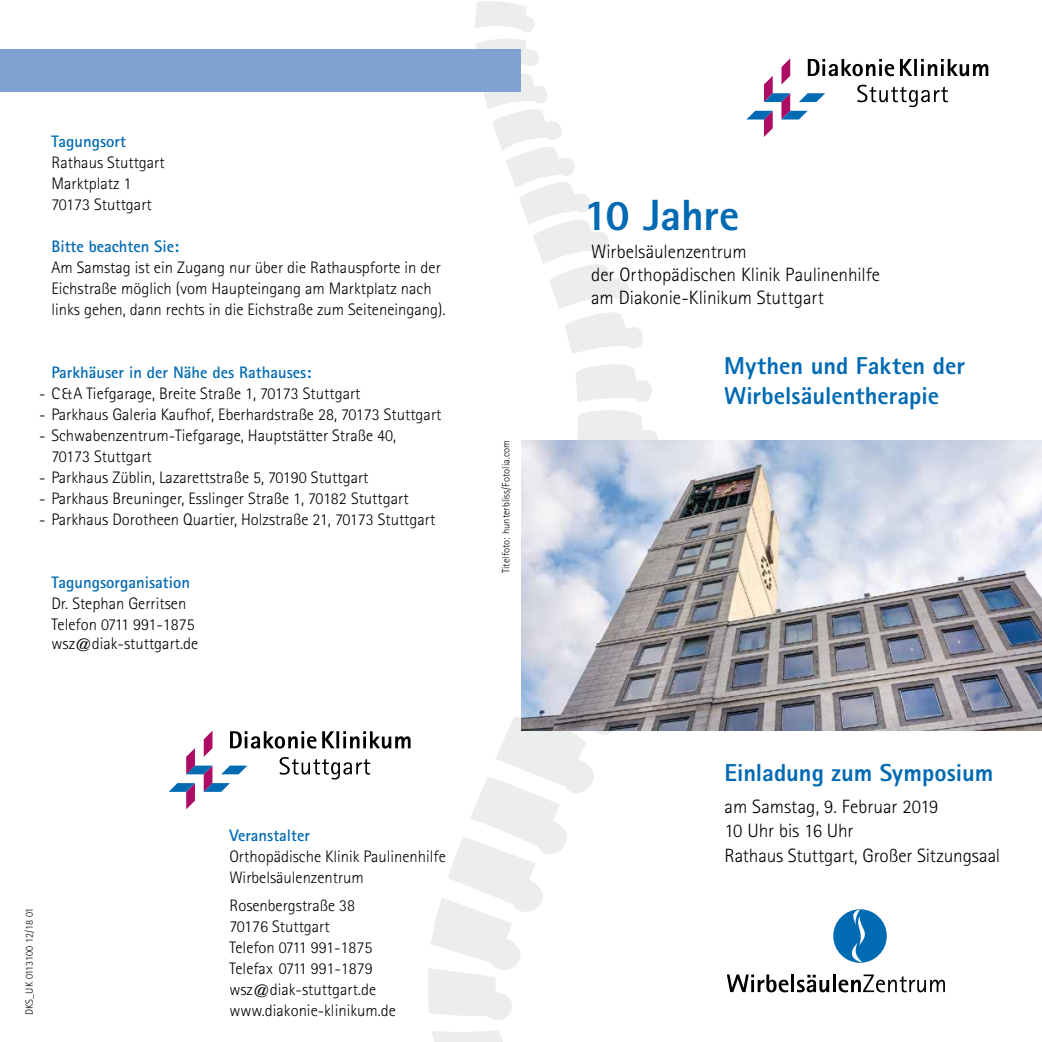
<style>
.page{position:relative;width:1042px;height:1042px;background:#fff}
.page>*{position:absolute;margin:0;border:0;box-sizing:border-box;transform-origin:0 0}
.t1{font:800 43.75px "Rotis Sans Serif";letter-spacing:-.005em;color:#006ab3}
.t2{font:800 24.5px/29.8px "Rotis Sans Serif";color:#006ab3}
.t3{font:300 19.25px/24.5px "Rotis Sans Serif";letter-spacing:-.005em;color:#000}
.t4{font:300 16.62px/21px "Rotis Sans Serif";color:#000}
.t5{font:700 16.62px "Rotis Sans Serif";color:#006ab3}
.t6{font:300 10.5px "Rotis Sans Serif";letter-spacing:.005em;color:#000}
</style>
<div class="page">
<svg style="left:576px;top:364px;width:76px;height:38px"></svg>
<svg style="left:474px;top:1px;width:169px;height:353px"></svg>
<svg style="left:428px;top:410px;width:231px;height:610px"></svg>
<svg style="left:432px;top:1030px;width:71px;height:12px"></svg>
<svg style="left:746px;top:58px;width:242px;height:79px"></svg>
<svg style="left:727px;top:974px;width:61px;height:18px"></svg>
<hr style="left:791px;top:974px;width:3px;height:18px;background:#000">
<svg style="left:797px;top:974px;width:148px;height:18px"></svg>
<div style="left:833px;top:909px;width:54px;height:54px;background:#006ab3;border-radius:50%"></div>
<svg style="left:851px;top:909px;width:14px;height:53px"></svg>
<img style="left:521px;top:440px;width:521px;height:290px">
<svg style="left:169px;top:730px;width:241px;height:79px"></svg>
<div style="left:0;top:50px;width:521px;height:42px;background:#7ea2d1"></div>
<p class="t5" style="left:51px;top:131px;width:76px">Tagungsort</p>
<p class="t4" style="left:51px;top:152px;width:115px">Rathaus Stuttgart<br>Marktplatz 1<br>70173 Stuttgart</p>
<p class="t5" style="left:51px;top:236px;width:129px">Bitte beachten Sie:</p>
<p class="t4" style="left:51px;top:257px;width:395px">Am Samstag ist ein Zugang nur über die Rathauspforte in der<br>Eichstraße möglich (vom Haupteingang am Marktplatz nach links gehen, dann rechts in die Eichstraße zum Seiteneingang).</p>
<p class="t5" style="left:51px;top:362px;width:261px">Parkhäuser in der Nähe des Rathauses:</p>
<p class="t4" style="left:39px;top:383px;width:323px">- C&amp;A Tiefgarage, Breite Straße 1, 70173 Stuttgart</p>
<p class="t4" style="left:39px;top:404px;width:404px">- Parkhaus Galeria Kaufhof, Eberhardstraße 28, 70173 Stuttgart</p>
<p class="t4" style="left:51px;top:425px;width:346px;text-indent:-12px">- Schwabenzentrum-Tiefgarage, Hauptstätter Straße 40,<br>70173 Stuttgart</p>
<p class="t4" style="left:39px;top:467px;width:331px">- Parkhaus Züblin, Lazarettstraße 5, 70190 Stuttgart</p>
<p class="t4" style="left:39px;top:488px;width:371px">- Parkhaus Breuninger, Esslinger Straße 1, 70182 Stuttgart</p>
<p class="t4" style="left:39px;top:509px;width:398px">- Parkhaus Dorotheen Quartier, Holzstraße 21, 70173 Stuttgart</p>
<p class="t5" style="left:51px;top:572px;width:140px">Tagungsorganisation</p>
<p class="t4" style="left:51px;top:593px;width:145px">Dr. Stephan Gerritsen<br>Telefon 0711 991-1875</p>
<p class="t4" style="left:51px;top:633px;width:148px">wsz@diak-stuttgart.de</p>
<p class="t6" style="left:500px;top:573px;width:135px;rotate:-90deg">Titelfoto: hunterbliss/Fotolia.com</p>
<p class="t6" style="left:23px;top:1015px;width:109px;rotate:-90deg">DKS_UK 0113100 12/18 01</p>
<p class="t5" style="left:229px;top:824px;width:82px">Veranstalter</p>
<p class="t4" style="left:229px;top:845px;width:218px">Orthopädische Klinik Paulinenhilfe<br>Wirbelsäulenzentrum</p>
<p class="t4" style="left:229px;top:894px;width:168px">Rosenbergstraße 38<br>70176 Stuttgart<br>Telefon 0711 991-1875<br>Telefax 0711 991-1879 wsz@diak-stuttgart.de www.diakonie-klinikum.de</p>
<h1 class="t1" style="left:584px;top:187px;width:157px">10 Jahre</h1>
<p class="t3" style="left:591px;top:240px;width:290px;line-height:23.1px">Wirbelsäulenzentrum<br>der Orthopädischen Klinik Paulinenhilfe am Diakonie-Klinikum Stuttgart</p>
<h2 class="t2" style="left:724px;top:350px;width:242px">Mythen und Fakten der<br>Wirbelsäulentherapie</h2>
<h2 class="t2" style="left:724px;top:758px;width:270px">Einladung zum Symposium</h2>
<p class="t3" style="left:724px;top:794px;width:277px">am Samstag, 9. Februar 2019<br>10 Uhr bis 16 Uhr<br>Rathaus Stuttgart, Großer Sitzungsaal</p>
</div>
